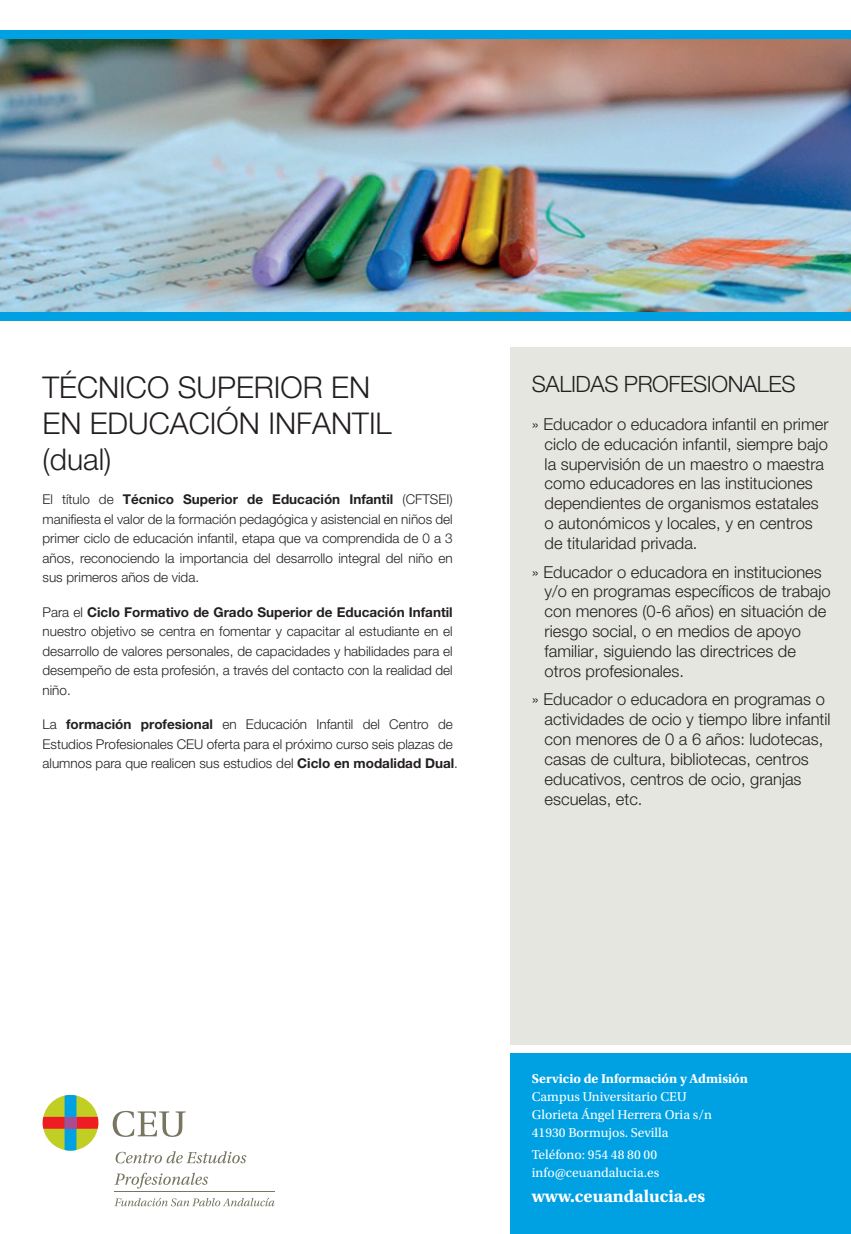
<style>
.page{position:relative;width:851px;height:1234px;background:#fff}
.page>*{position:absolute;margin:0;border:0;box-sizing:border-box;transform-origin:0 0}
.t1{font:300 30px/36px "Helvetica Neue LT Std";color:#231f20}
.t2{font:300 22.5px "Helvetica Neue LT Std";letter-spacing:-.02em;color:#231f20}
.t3{font:700 18px "Utopia Std";color:#fff}
.t4{font:300 16.5px/19.8px "Helvetica Neue LT Std";color:#231f20}
.t5{font:300 13.5px/19.5px "Helvetica Neue LT Std";color:#231f20;text-align:justify}
.t6{font:13.5px/18px "Utopia Std";color:#fff}
.t7{font:700 13.5px "Utopia Std";color:#fff}
.s1{font-weight:700}
</style>
<div class="page">
<img style="left:0;top:38px;width:850px;height:274px">
<div style="left:0;top:312px;width:850px;height:9px;background:#00a1e3"></div>
<div style="left:0;top:30px;width:850px;height:8px;background:#00a1e3"></div>
<div style="left:510px;top:347px;width:340px;height:697px;background:#e6e6e1"></div>
<div style="left:510px;top:1052px;width:340px;height:181px;background:#00a1e3"></div>
<hr style="left:114px;top:1190px;width:161px;height:1px;background:#787661">
<svg style="left:43px;top:1095px;width:55px;height:55px"></svg>
<div style="left:65px;top:1116px;width:11px;height:12px;background:#ab4c92"></div>
<svg style="left:113px;top:1110px;width:72px;height:26px"></svg>
<svg style="left:116px;top:1151px;width:130px;height:12px"></svg>
<svg style="left:114px;top:1172px;width:94px;height:16px"></svg>
<svg style="left:115px;top:1197px;width:159px;height:8px"></svg>
<h1 class="t1" style="left:43px;top:368px;width:350px">TÉCNICO SUPERIOR EN<br>EN EDUCACIÓN INFANTIL (dual)</h1>
<h2 class="t2" style="left:531px;top:369px;width:265px">SALIDAS PROFESIONALES</h2>
<p class="t4" style="left:544px;top:413px;width:285px;text-indent:-13px">» Educador o educadora infantil en primer ciclo de educación infantil, siempre bajo la supervisión de un maestro o maestra como educadores en las instituciones dependientes de organismos estatales o autonómicos y locales, y en centros de titularidad privada.</p>
<p class="t4" style="left:544px;top:561px;width:287px;text-indent:-13px">» Educador o educadora en instituciones y/o en programas específicos de trabajo con menores (0-6 años) en situación de riesgo social, o en medios de apoyo familiar, siguiendo las directrices de otros profesionales.</p>
<p class="t4" style="left:544px;top:689px;width:287px;text-indent:-13px">» Educador o educadora en programas o actividades de ocio y tiempo libre infantil con menores de 0 a 6 años: ludotecas, casas de cultura, bibliotecas, centros educativos, centros de ocio, granjas escuelas, etc.</p>
<p class="t5" style="left:43px;top:489px;width:411px">El título de <span class="s1">Técnico Superior de Educación Infantil</span> (CFTSEI) manifiesta el valor de la formación pedagógica y asistencial en niños del primer ciclo de educación infantil, etapa que va comprendida de 0 a 3 años, reconociendo la importancia del desarrollo integral del niño en sus primeros años de vida.</p>
<p class="t5" style="left:43px;top:602px;width:411px">Para el <span class="s1">Ciclo Formativo de Grado Superior de Educación Infantil </span>nuestro objetivo se centra en fomentar y capacitar al estudiante en el desarrollo de valores personales, de capacidades y habilidades para el desempeño de esta profesión, a través del contacto con la realidad del niño.</p>
<p class="t5" style="left:43px;top:714px;width:417px;text-align:left">La <span class="s1">formación profesional</span> en Educación Infantil del Centro de<br>Estudios Profesionales CEU oferta para el próximo curso seis plazas de alumnos para que realicen sus estudios del <span class="s1">Ciclo en modalidad Dual</span>.</p>
<p class="t7" style="left:531px;top:1070px;width:217px">Servicio de Información y Admisión</p>
<p class="t6" style="left:531px;top:1087px;width:181px">Campus Universitario CEU<br>Glorieta Ángel Herrera Oria s/n<br>41930 Bormujos. Sevilla</p>
<p class="t6" style="left:531px;top:1145px;width:129px">Teléfono: 954 48 80 00 info@ceuandalucia.es</p>
<h3 class="t3" style="left:531px;top:1185px;width:175px">www.ceuandalucia.es</h3>
</div>
